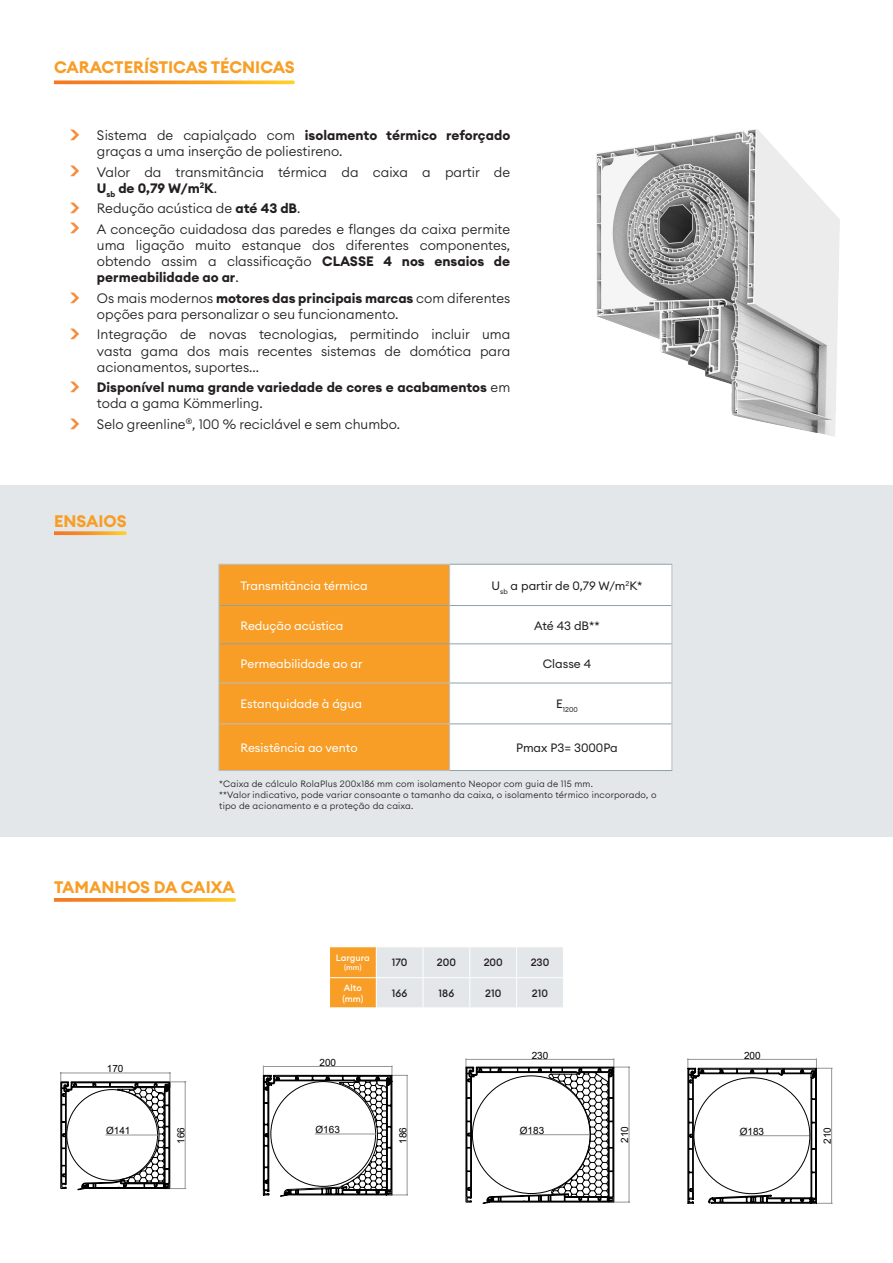
<style>
.page{position:relative;width:893px;height:1263px;background:#fff}
.page>*{position:absolute;margin:0;border:0;box-sizing:border-box;transform-origin:0 0}
.t1{font:700 16.5px "Euclid Circular A";color:#f89e26}
.t2{font:300 13.5px/16.2px "Euclid Circular A";color:#231f20}
.t3{font:700 13.5px/16.2px "Euclid Circular A";color:#231f20}
.t4{font:12px "Euclid Circular A";color:#fff}
.t5{font:12px "Euclid Circular A";color:#231f20}
.t6{font:500 10.5px "Euclid Circular A";color:#231f20}
.t7{font:10.05px "Arial";color:#000001}
.t8{font:300 9px/10.8px "Euclid Circular A";letter-spacing:.02em;color:#231f20}
.t9{font:500 9px "Euclid Circular A";color:#fff}
.t10{font:500 7.5px "Euclid Circular A";color:#fff}
.t11{font:7.05px "Euclid Circular A";color:#231f20}
.s1{font-weight:600;font-size:21px;color:#f58b3c}
.s2{font-weight:700}
.s3{font-weight:300}
</style>
<div class="page">
<img style="left:596px;top:129px;width:244px;height:308px">
<svg style="left:54px;top:80px;width:241px;height:4px"></svg>
<div style="left:0;top:485px;width:893px;height:352px;background:#e3e7e9"></div>
<svg style="left:54px;top:531px;width:73px;height:4px"></svg>
<div style="left:220px;top:565px;width:229px;height:205px;background:#f89e26"></div>
<div style="left:450px;top:565px;width:221px;height:205px;background:#fff"></div>
<hr style="left:219px;top:605px;width:230px;height:1px;background:#8ca2ad">
<hr style="left:219px;top:644px;width:231px;height:1px;background:#8ca2ad">
<hr style="left:219px;top:564px;width:231px;height:1px;background:#b5c0c8">
<hr style="left:219px;top:565px;width:1px;height:40px;background:#b5c0c8">
<hr style="left:219px;top:605px;width:1px;height:39px;background:#b5c0c8">
<hr style="left:219px;top:644px;width:1px;height:39px;background:#b5c0c8">
<hr style="left:449px;top:644px;width:1px;height:39px;background:#b5c0c8">
<hr style="left:671px;top:644px;width:1px;height:39px;background:#b5c0c8">
<hr style="left:219px;top:683px;width:231px;height:1px;background:#b5c0c8">
<hr style="left:219px;top:683px;width:1px;height:40px;background:#b5c0c8">
<hr style="left:219px;top:723px;width:231px;height:1px;background:#b5c0c8">
<hr style="left:219px;top:724px;width:1px;height:46px;background:#b5c0c8">
<hr style="left:219px;top:770px;width:231px;height:1px;background:#b5c0c8">
<hr style="left:449px;top:683px;width:1px;height:40px;background:#b5c0c8">
<hr style="left:450px;top:683px;width:221px;height:1px;background:#8ca2ad">
<hr style="left:671px;top:683px;width:1px;height:41px;background:#b5c0c8">
<hr style="left:449px;top:724px;width:1px;height:46px;background:#b5c0c8">
<hr style="left:450px;top:724px;width:221px;height:1px;background:#8ca2ad">
<hr style="left:671px;top:724px;width:1px;height:46px;background:#b5c0c8">
<hr style="left:450px;top:770px;width:222px;height:1px;background:#8ca2ad">
<hr style="left:449px;top:565px;width:1px;height:40px;background:#b5c0c8">
<hr style="left:450px;top:564px;width:222px;height:1px;background:#8ca2ad">
<hr style="left:671px;top:565px;width:1px;height:40px;background:#b5c0c8">
<hr style="left:449px;top:605px;width:1px;height:39px;background:#b5c0c8">
<hr style="left:450px;top:605px;width:221px;height:1px;background:#8ca2ad">
<hr style="left:671px;top:605px;width:1px;height:39px;background:#b5c0c8">
<hr style="left:450px;top:644px;width:221px;height:1px;background:#8ca2ad">
<svg style="left:54px;top:898px;width:182px;height:4px"></svg>
<svg style="left:331px;top:948px;width:231px;height:59px;background:#e8d9c4"></svg>
<div style="left:329px;top:946px;width:235px;height:63px;border:1px solid #fff"></div>
<svg style="left:60px;top:1072px;width:126px;height:118px"></svg>
<hr style="left:106px;top:1135px;width:52px;height:1px;background:#939598">
<svg style="left:263px;top:1066px;width:145px;height:130px"></svg>
<svg style="left:466px;top:1059px;width:164px;height:144px"></svg>
<svg style="left:688px;top:1059px;width:144px;height:145px"></svg>
<p class="t1" style="left:54px;top:56px;width:242px">CARACTERÍSTICAS TÉCNICAS</p>
<p class="t2" style="left:97px;top:127px;width:415px;text-indent:-27px"><span class="s1">&gt;</span> Sistema de capialçado com <span class="s2">isolamento térmico reforçado </span>graças a uma inserção de poliestireno.</p>
<p class="t2" style="left:97px;top:163px;width:415px;text-indent:-27px"><span class="s1">&gt;</span> Valor da transmitância térmica da caixa a partir de<br><span class="s2">U</span><sub>sb</sub> <span class="s2">de 0,79 W/m</span><sup>2</sup><span class="s2">K</span>.</p>
<p class="t2" style="left:70px;top:200px;width:232px"><span class="s1">&gt;</span> Redução acústica de <span class="s2">até 43 dB</span>.</p>
<p class="t2" style="left:97px;top:221px;width:415px;text-align:justify;text-indent:-27px"><span class="s1">&gt;</span> A conceção cuidadosa das paredes e flanges da caixa permite uma ligação muito estanque dos diferentes componentes, obtendo assim a classificação <span class="s2">CLASSE 4 nos ensaios de permeabilidade ao ar</span>.</p>
<p class="t2" style="left:97px;top:290px;width:415px;text-indent:-27px"><span class="s1">&gt;</span> Os mais modernos <span class="s2">motores das principais marcas</span> com diferentes opções para personalizar o seu funcionamento.</p>
<p class="t2" style="left:97px;top:326px;width:415px;text-align:justify;text-indent:-27px"><span class="s1">&gt;</span> Integração de novas tecnologias, permitindo incluir uma vasta gama dos mais recentes sistemas de domótica para acionamentos, suportes...</p>
<p class="t3" style="left:97px;top:380px;width:415px;text-indent:-27px"><span class="s1">&gt;</span> Disponível numa grande variedade de cores e acabamentos <span class="s3">em toda a gama Kömmerling.</span></p>
<p class="t2" style="left:70px;top:416px;width:332px"><span class="s1">&gt;</span> Selo greenline<sup>®</sup>, 100 % reciclável e sem chumbo.</p>
<p class="t1" style="left:54px;top:510px;width:74px">ENSAIOS</p>
<p class="t4" style="left:241px;top:578px;width:129px">Transmitância térmica</p>
<p class="t5" style="left:491px;top:578px;width:152px">U<sub>sb</sub> a partir de 0,79 W/m<sup>2</sup>K*</p>
<p class="t4" style="left:241px;top:617px;width:104px">Redução acústica</p>
<p class="t5" style="left:534px;top:618px;width:67px">Até 43 dB**</p>
<p class="t4" style="left:241px;top:656px;width:124px">Permeabilidade ao ar</p>
<p class="t5" style="left:543px;top:656px;width:50px">Classe 4</p>
<p class="t4" style="left:241px;top:696px;width:123px">Estanquidade à água</p>
<p class="t11" style="left:556px;top:705px;width:23px"><sup>E</sup>1200</p>
<p class="t4" style="left:241px;top:740px;width:119px">Resistência ao vento</p>
<p class="t5" style="left:516px;top:740px;width:103px">Pmax P3= 3000Pa</p>
<p class="t8" style="left:219px;top:778px;width:375px">*Caixa de cálculo RolaPlus 200x186 mm com isolamento Neopor com guia de 115 mm.</p>
<p class="t8" style="left:219px;top:789px;width:439px">**Valor indicativo, pode variar consoante o tamanho da caixa, o isolamento térmico incorporado, o tipo de acionamento e a proteção da caixa.</p>
<p class="t1" style="left:54px;top:877px;width:182px">TAMANHOS DA CAIXA</p>
<p class="t7" style="left:107px;top:1062px;width:18px">170</p>
<p class="t7" style="left:106px;top:1123px;width:26px">Ø141</p>
<p class="t7" style="left:174px;top:1144px;width:18px;rotate:-90deg">166</p>
<p class="t9" style="left:336px;top:952px;width:35px">Largura</p>
<p class="t10" style="left:344px;top:963px;width:19px">(mm)</p>
<p class="t9" style="left:344px;top:982px;width:19px">Alto</p>
<p class="t9" style="left:342px;top:993px;width:23px">(mm)</p>
<p class="t7" style="left:319px;top:1055px;width:18px">200</p>
<p class="t6" style="left:392px;top:956px;width:17px">170</p>
<p class="t6" style="left:437px;top:956px;width:21px">200</p>
<p class="t6" style="left:484px;top:956px;width:21px">200</p>
<p class="t6" style="left:531px;top:956px;width:20px">230</p>
<p class="t6" style="left:392px;top:986px;width:17px">166</p>
<p class="t6" style="left:439px;top:986px;width:17px">186</p>
<p class="t6" style="left:485px;top:986px;width:18px">210</p>
<p class="t6" style="left:532px;top:986px;width:18px">210</p>
<p class="t7" style="left:532px;top:1048px;width:18px">230</p>
<p class="t7" style="left:744px;top:1048px;width:18px">200</p>
<p class="t7" style="left:315px;top:1122px;width:26px">Ø163</p>
<p class="t7" style="left:396px;top:1144px;width:18px;rotate:-90deg">186</p>
<p class="t7" style="left:520px;top:1123px;width:26px">Ø183</p>
<p class="t7" style="left:820px;top:1144px;width:18px;rotate:-90deg">210</p>
<p class="t7" style="left:618px;top:1143px;width:18px;rotate:-90deg">210</p>
<p class="t7" style="left:740px;top:1124px;width:26px">Ø183</p>
</div>
